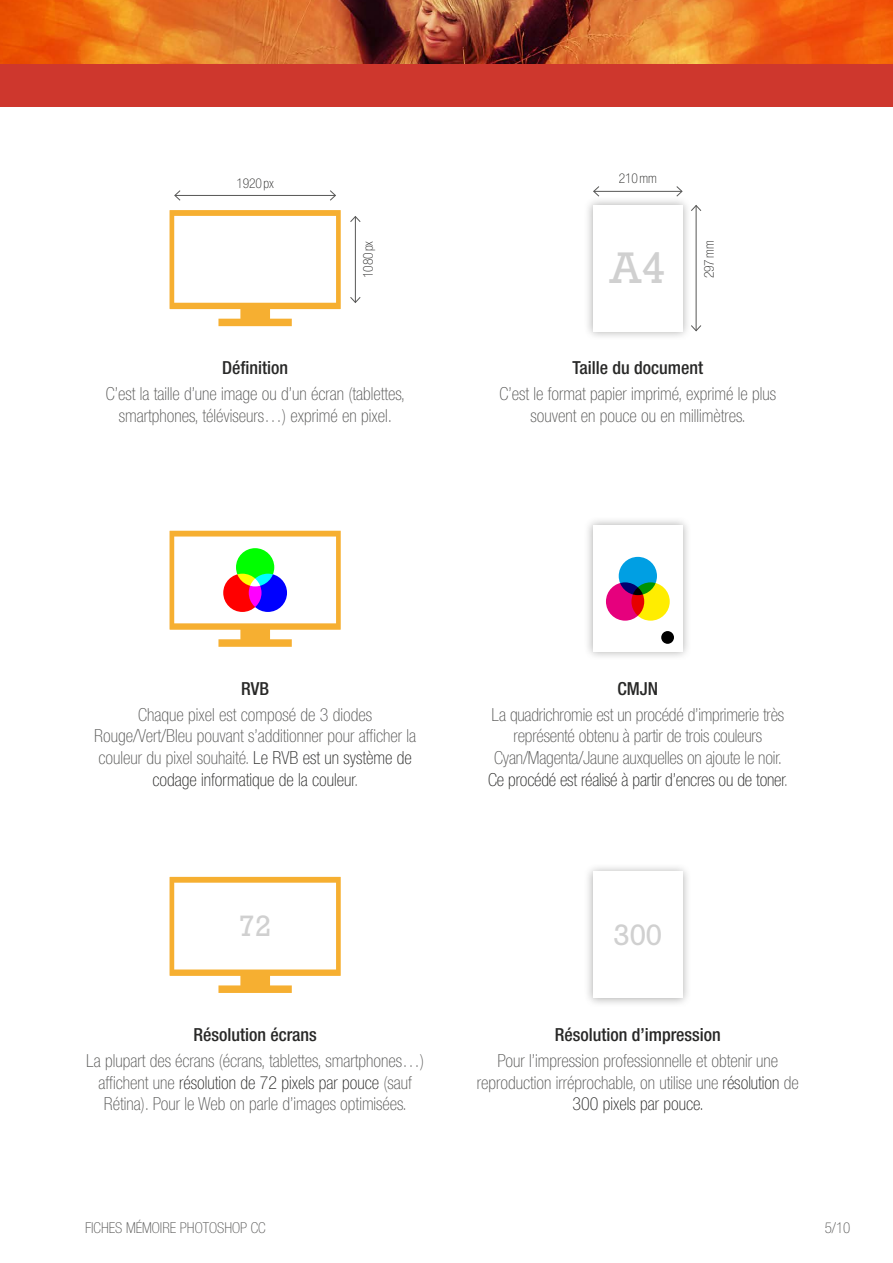
<style>
.page{position:relative;width:893px;height:1263px;background:#fff}
.page>*{position:absolute;margin:0;border:0;box-sizing:border-box;transform-origin:0 0}
.t1{font:45px "Rockwell Std";color:#d0d0d0}
.t2{font:30px "Rockwell Std";color:#d0d0d0}
.t3{font:100 condensed 18px/21.6px "Helvetica Neue LT Std";color:#575756;text-align:center}
.t4{font:500 condensed 18px "Helvetica Neue LT Std";color:#282827}
.t5{font:100 condensed 15px "Helvetica Neue LT Std";color:#575756}
.t6{font:100 condensed 13.5px "Helvetica Neue LT Std";letter-spacing:-.01em;color:#282827}
.s1{color:#282827}
</style>
<div class="page">
<div style="left:0;top:64px;width:893px;height:42px;background:#ce372d"></div>
<img style="left:0;top:0;width:893px;height:64px">
<svg style="left:170px;top:210px;width:171px;height:116px"></svg>
<hr style="left:175px;top:195px;width:160px;height:1px;background:#575756">
<svg style="left:174px;top:190px;width:7px;height:11px"></svg>
<svg style="left:330px;top:190px;width:6px;height:11px"></svg>
<hr style="left:355px;top:217px;width:1px;height:85px;background:#575756">
<svg style="left:350px;top:216px;width:11px;height:7px"></svg>
<svg style="left:350px;top:296px;width:11px;height:7px"></svg>
<div style="left:584px;top:196px;width:108px;height:144px;background:#575756;opacity:.5"></div>
<div style="left:593px;top:205px;width:89px;height:126px;background:#fff"></div>
<hr style="left:594px;top:191px;width:88px;height:1px;background:#575756">
<svg style="left:593px;top:186px;width:7px;height:11px"></svg>
<svg style="left:676px;top:186px;width:7px;height:11px"></svg>
<hr style="left:696px;top:206px;width:1px;height:125px;background:#575756">
<svg style="left:690px;top:204px;width:12px;height:8px"></svg>
<svg style="left:690px;top:324px;width:12px;height:8px"></svg>
<svg style="left:170px;top:531px;width:171px;height:116px"></svg>
<div style="left:584px;top:516px;width:108px;height:145px;background:#575756;opacity:.5"></div>
<div style="left:593px;top:526px;width:89px;height:126px;background:#fff"></div>
<div style="left:619px;top:557px;width:38px;height:38px;background:#009fe3;border-radius:50%"></div>
<svg style="left:606px;top:582px;width:38px;height:39px"></svg>
<svg style="left:631px;top:582px;width:39px;height:39px"></svg>
<div style="left:236px;top:548px;width:38px;height:38px;background:#0f0;border-radius:50%"></div>
<svg style="left:223px;top:574px;width:38px;height:38px"></svg>
<svg style="left:249px;top:574px;width:38px;height:38px"></svg>
<div style="left:661px;top:631px;width:13px;height:13px;background:#000;border-radius:50%"></div>
<svg style="left:170px;top:877px;width:171px;height:116px"></svg>
<div style="left:584px;top:862px;width:108px;height:145px;background:#575756;opacity:.5"></div>
<div style="left:593px;top:872px;width:89px;height:126px;background:#fff"></div>
<p class="t6" style="left:236px;top:175px;width:39px">1920px</p>
<p class="t6" style="left:619px;top:171px;width:39px">210mm</p>
<p class="t6" style="left:361px;top:278px;width:39px;rotate:-90deg">1080px</p>
<h1 class="t1" style="left:610px;top:242px;width:57px">A4</h1>
<p class="t6" style="left:701px;top:278px;width:39px;rotate:-90deg">297mm</p>
<p class="t4" style="left:222px;top:357px;width:67px">Définition</p>
<p class="t3" style="left:106px;top:383px;width:301px">C’est la taille d’une image ou d’un écran (tablettes, smartphones, téléviseurs…) exprimé en pixel.</p>
<p class="t4" style="left:572px;top:357px;width:132px">Taille du document</p>
<p class="t3" style="left:499px;top:383px;width:278px">C’est le format papier imprimé, exprimé le plus souvent en pouce ou en millimètres.</p>
<p class="t4" style="left:241px;top:678px;width:29px">RVB</p>
<p class="t3" style="left:94px;top:703px;width:323px">Chaque pixel est composé de 3 diodes Rouge/Vert/Bleu pouvant s’additionner pour afficher la couleur du pixel souhaité. <span class="s1">Le RVB est un système de codage informatique de la couleur</span>.</p>
<h2 class="t2" style="left:239px;top:908px;width:34px">72</h2>
<p class="t4" style="left:193px;top:1024px;width:125px">Résolution écrans</p>
<p class="t3" style="left:86px;top:1050px;width:340px">La plupart des écrans (écrans, tablettes, smartphones…) affichent une <span class="s1">résolution de 72 pixels par pouce</span> (sauf<br>Rétina). Pour le Web on parle d’images optimisées.</p>
<p class="t4" style="left:617px;top:678px;width:42px">CMJN</p>
<p class="t3" style="left:488px;top:703px;width:302px">La quadrichromie est un procédé d’imprimerie très représenté obtenu à partir de trois couleurs Cyan/Magenta/Jaune auxquelles on ajoute le noir.<br><span class="s1">Ce procédé est réalisé à partir d’encres ou de toner</span>.</p>
<h2 class="t2" style="left:613px;top:917px;width:50px">300</h2>
<p class="t4" style="left:555px;top:1024px;width:168px">Résolution d’impression</p>
<p class="t3" style="left:477px;top:1050px;width:324px">Pour l’impression professionnelle et obtenir une reproduction irréprochable, on utilise une <span class="s1">résolution</span> de<br><span class="s1">300 pixels par pouce.</span></p>
<p class="t5" style="left:85px;top:1219px;width:174px">Fiches mémoire Photoshop CC</p>
<p class="t5" style="left:825px;top:1219px;width:27px">5/10</p>
</div>
